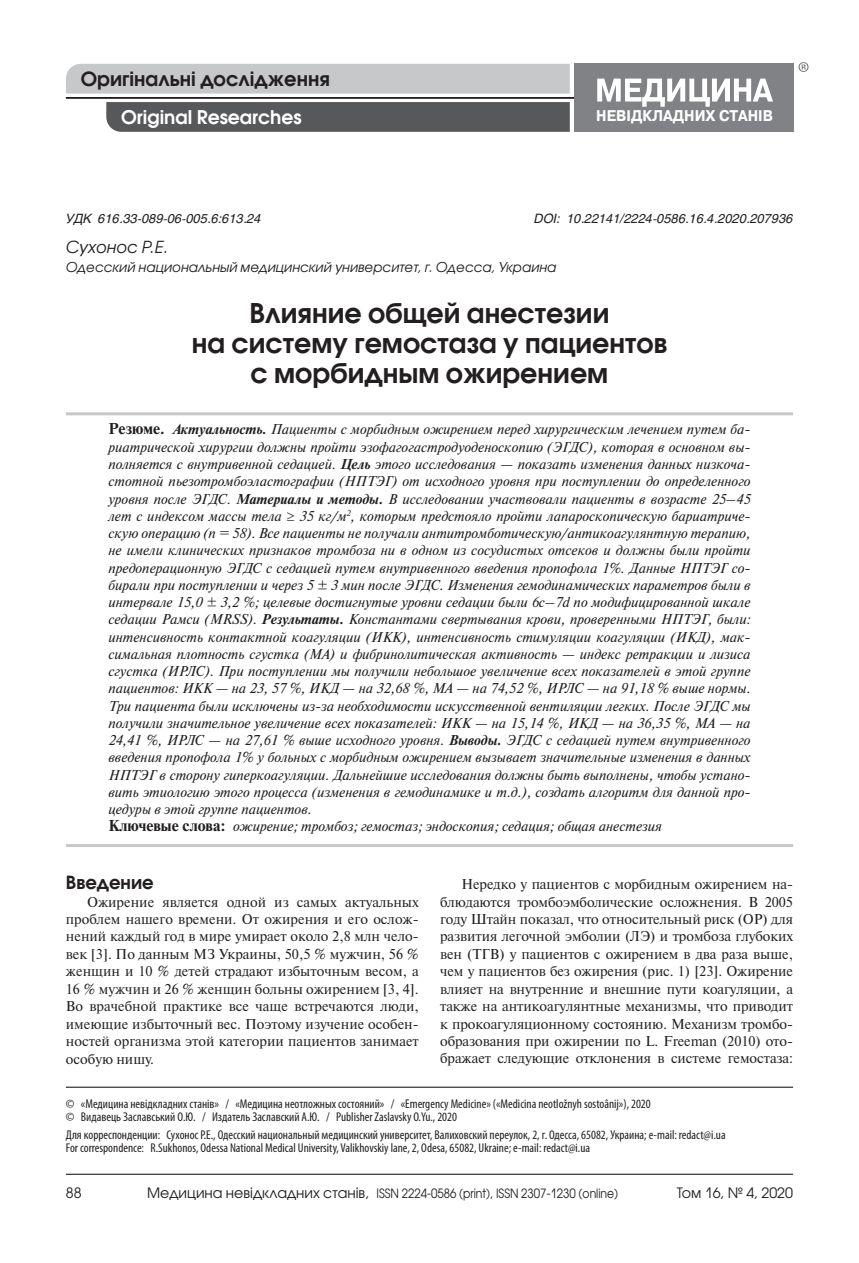
<style>
.page{position:relative;width:859px;height:1263px;background:#fff}
.page>*{position:absolute;margin:0;border:0;box-sizing:border-box;transform-origin:0 0}
.t1{font:700 27px/30px "Avant Garde Gothic C";color:#231f20;text-align:center}
.t2{font:700 19.5px "Avant Garde Gothic C";color:#231f20}
.t3{font:700 18.75px "Avant Garde Gothic C";color:#fff}
.t4{font:700 18px "Avant Garde Gothic C";color:#231f20}
.t5{font:italic 16.5px "Avant Garde Gothic C";color:#231f20}
.t6{font:700 15.45px "Pragmatica";color:#fff;scale:.92 1}
.t7{font:italic 14.25px/17.2px "Newton C";color:#231f20}
.t8{font:14.25px/17.4px "Newton C";color:#231f20;text-align:justify}
.t9{font:14.25px "Avant Garde Gothic C";color:#231f20}
.t10{font:italic 13.5px "Avant Garde Gothic C";color:#231f20}
.t11{font:condensed 12.75px/13.5px "Myriad Pro";color:#231f20}
.t12{font:12.75px "Avant Garde Gothic C";color:#231f20;scale:.9 1}
.t13{font:italic 12.75px "Helios";color:#231f20}
.s1{font-weight:700;font-style:normal;font-size:15.75px}
.s2{font-weight:700}
.s3{font-size:14.25px}
</style>
<div class="page">
<hr style="left:66px;top:1174px;width:727px;height:1px;background:#231f20">
<div style="left:66px;top:64px;width:504px;height:30px;background:#c7c8ca"></div>
<hr style="left:66px;top:97px;width:510px;height:1px;background:#231f20">
<svg style="left:106px;top:102px;width:464px;height:30px;background:#595a5b"></svg>
<div style="left:574px;top:64px;width:219px;height:68px;background:#808285"></div>
<svg style="left:597px;top:79px;width:176px;height:28px"></svg>
<svg style="left:798px;top:62px;width:11px;height:10px"></svg>
<hr style="left:66px;top:412px;width:727px;height:3px;background:#c7c8ca">
<hr style="left:66px;top:844px;width:727px;height:3px;background:#c7c8ca">
<hr style="left:66px;top:1087px;width:727px;height:1px;background:#231f20">
<h2 class="t2" style="left:81px;top:67px;width:251px">Оригінальні дослідження</h2>
<h3 class="t3" style="left:121px;top:106px;width:182px">Original Researches</h3>
<p class="t6" style="left:596px;top:105px;width:194px">НЕВІДКЛАДНИХ СТАНІВ</p>
<p class="t13" style="left:66px;top:210px;width:197px">УДК 616.33-089-06-005.6:613.24</p>
<p class="t13" style="left:534px;top:210px;width:260px">DOI: 10.22141/2224-0586.16.4.2020.207936</p>
<p class="t5" style="left:66px;top:237px;width:104px">Сухонос Р.Е.</p>
<p class="t10" style="left:66px;top:259px;width:492px">Одесский национальный медицинский университет, г. Одесса, Украина</p>
<h1 class="t1" style="left:192px;top:298px;width:477px">Влияние общей анестезии<br>на систему гемостаза у пациентов с морбидным ожирением</h1>
<p class="t7" style="left:108px;top:421px;width:644px"><span class="s1">Резюме.</span> <span class="s2">Актуальность.</span> Пациенты с морбидным ожирением перед хирургическим лечением путем ба&shy;риатрической хирургии должны пройти эзофагогастродуоденоскопию (ЭГДС), которая в основном вы&shy;полняется с внутривенной седацией. <span class="s2">Цель</span> этого исследования — показать изменения данных низкоча&shy;стотной пьезотромбоэластографии (НПТЭГ) от исходного уровня при поступлении до определенного уровня после ЭГДС. <span class="s2">Материалы и методы.</span> В исследовании участвовали пациенты в возрасте 25–45 лет с индексом массы тела ≥ 35 кг/м<sup>2</sup>, которым предстояло пройти лапароскопическую бариатриче&shy;скую операцию (n = 58). Все пациенты не получали антитромботическую/антикоагулянтную терапию, не имели клинических признаков тромбоза ни в одном из сосудистых отсеков и должны были пройти предоперационную ЭГДС с седацией путем внутривенного введения пропофола 1%. Данные НПТЭГ со&shy;бирали при поступлении и через 5 ± 3 мин после ЭГДС. Изменения гемодинамических параметров были в интервале 15,0 ± 3,2 %; целевые достигнутые уровни седации были 6c–7d по модифицированной шкале седации Рамси (MRSS). <span class="s2">Результаты.</span> Константами свертывания крови, проверенными НПТЭГ, были: интенсивность контактной коагуляции (ИКК), интенсивность стимуляции коагуляции (ИКД), мак&shy;симальная плотность сгустка (MA) и фибринолитическая активность — индекс ретракции и лизиса сгустка (ИРЛС). При поступлении мы получили небольшое увеличение всех показателей в этой группе пациентов: ИКК — на 23, 57 %, ИКД — на 32,68 %, MA — на 74,52 %, ИРЛС — на 91,18 % выше нормы.<br>Три пациента были исключены из-за необходимости искусственной вентиляции легких. После ЭГДС мы получили значительное увеличение всех показателей: ИКК — на 15,14 %, ИКД — на 36,35 %, MA — на 24,41 %, ИРЛС — на 27,61 % выше исходного уровня. <span class="s2">Выводы.</span> ЭГДС с седацией путем внутривенного введения пропофола 1% у больных с морбидным ожирением вызывает значительные изменения в данных НПТЭГ в сторону гиперкоагуляции. Дальнейшие исследования должны быть выполнены, чтобы устано&shy;вить этиологию этого процесса (изменения в гемодинамике и т.д.), создать алгоритм для данной про&shy;цедуры в этой группе пациентов.<br><span class="s1">Ключевые слова:</span> ожирение; тромбоз; гемостаз; эндоскопия; седация; общая анестезия</p>
<p class="t4" style="left:66px;top:871px;width:89px">Введение</p>
<p class="t8" style="left:66px;top:893px;width:354px;text-indent:21px">Ожирение является одной из самых актуальных проблем нашего времени. От ожирения и его ослож&shy;нений каждый год в мире умирает около 2,8 млн чело&shy;век [3]. По данным МЗ Украины, 50,5 % мужчин, 56 % женщин и 10 % детей страдают избыточным весом, а 16 % мужчин и 26 % женщин больны ожирением [3, 4].<br>Во врачебной практике все чаще встречаются люди, имеющие избыточный вес. Поэтому изучение особен&shy;ностей организма этой категории пациентов занимает особую нишу.</p>
<p class="t8" style="left:440px;top:876px;width:354px;text-indent:21px">Нередко у пациентов с морбидным ожирением на&shy;блюдаются тромбоэмболические осложнения. В 2005 году Штайн показал, что относительный риск (ОР) для развития легочной эмболии (ЛЭ) и тромбоза глубоких вен (ТГВ) у пациентов с ожирением в два раза выше, чем у пациентов без ожирения (рис. 1) [23]. Ожирение влияет на внутренние и внешние пути коагуляции, а также на антикоагулянтные механизмы, что приводит к прокоагуляционному состоянию. Механизм тромбо&shy;образования при ожирении по L. Freeman (2010) ото&shy;бражает следующие отклонения в системе гемостаза:</p>
<p class="t11" style="left:66px;top:1096px;width:586px">© «Медицина невідкладних станів» / «Медицина неотложных состояний» / «Emergency Medicine» («Medicina neotložnyh sostoânij»), 2020 © Видавець Заславський О.Ю. / Издатель Заславский А.Ю. / Publisher Zaslavsky O.Yu., 2020</p>
<p class="t11" style="left:66px;top:1128px;width:661px">Для корреспонденции: Сухонос Р.Е., Одесский национальный медицинский университет, Валиховский переулок, 2, г. Одесса, 65082, Украина; e-mail: redact@i.ua<br>For correspondence: R.Sukhonos, Odessa National Medical University, Valikhovskiy lane, 2, Odesa, 65082, Ukraine; e-mail: redact@i.ua</p>
<p class="t9" style="left:66px;top:1185px;width:17px">88</p>
<p class="t12" style="left:147px;top:1186px;width:525px"><span class="s3">Медицина невідкладних станів,</span> ISSN 2224-0586 (print), ISSN 2307-1230 (online)</p>
<p class="t9" style="left:677px;top:1185px;width:118px">Том 16, № 4, 2020</p>
</div>
